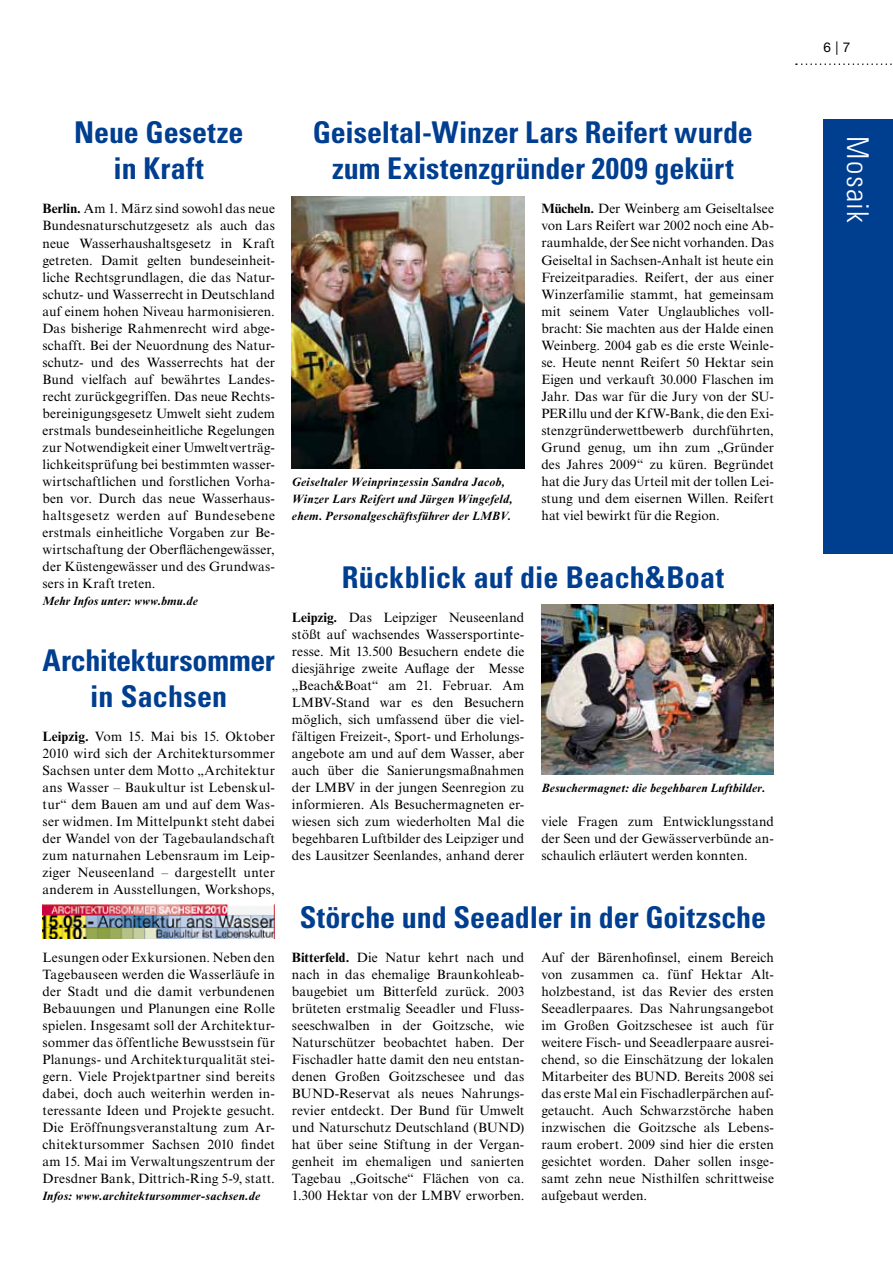
<style>
.page{position:relative;width:893px;height:1263px;background:#fff}
.page>*{position:absolute;margin:0;border:0;box-sizing:border-box;transform-origin:0 0}
.t1{font:700 condensed 30px/36px "Univers LT Std";color:#003e90;text-align:center}
.t2{font:300 condensed 30px "Univers LT Std";letter-spacing:.05em;color:#fff}
.t3{font:13.5px/17px "Times New Roman MT Std";letter-spacing:.01em;color:#000;text-align:justify}
.t4{font:13.5px "Helvetica Neue LT Std";color:#000}
.t5{font:italic 700 12px/17px "Times New Roman MT Std";letter-spacing:.015em;color:#000}
.s1{font-weight:700}
</style>
<div class="page">
<svg style="left:796px;top:63px;width:96px;height:2px"></svg>
<div style="left:823px;top:119px;width:70px;height:435px;background:#003e90"></div>
<img style="left:292px;top:196px;width:232px;height:273px">
<img style="left:541px;top:605px;width:233px;height:170px">
<img style="left:43px;top:904px;width:232px;height:34px">
<h1 class="t1" style="left:74px;top:115px;width:171px">Neue Gesetze in Kraft</h1>
<p class="t3" style="left:43px;top:200px;width:234px"><span class="s1">Berlin.</span> Am 1. März sind sowohl das neue Bundesnaturschutzgesetz als auch das neue Wasserhaushaltsgesetz in Kraft getreten. Damit gelten bundeseinheit&shy;liche Rechtsgrundlagen, die das Natur&shy;schutz- und Wasserrecht in Deutschland auf einem hohen Niveau harmonisieren.<br>Das bisherige Rahmenrecht wird abge&shy;schafft. Bei der Neuordnung des Natur&shy;schutz- und des Wasserrechts hat der Bund vielfach auf bewährtes Landes&shy;recht zurückgegriffen. Das neue Rechts&shy;bereinigungsgesetz Umwelt sieht zudem erstmals bundeseinheitliche Regelungen zur Notwendigkeit einer Umweltverträg&shy;lichkeitsprüfung bei bestimmten wasser&shy;wirtschaftlichen und forstlichen Vorha&shy;ben vor. Durch das neue Wasserhaus&shy;haltsgesetz werden auf Bundesebene erstmals einheitliche Vorgaben zur Be&shy;wirtschaftung der Oberflächengewässer, der Küstengewässer und des Grundwas&shy;sers in Kraft treten.</p>
<p class="t5" style="left:43px;top:592px;width:157px">Mehr Infos unter: www.bmu.de</p>
<h1 class="t1" style="left:43px;top:642px;width:234px">Architektursommer in Sachsen</h1>
<p class="t3" style="left:43px;top:728px;width:234px"><span class="s1">Leipzig.</span> Vom 15. Mai bis 15. Oktober 2010 wird sich der Architektursommer Sachsen unter dem Motto „Architektur ans Wasser – Baukultur ist Lebenskul&shy;tur“ dem Bauen am und auf dem Was&shy;ser widmen. Im Mittelpunkt steht dabei der Wandel von der Tagebaulandschaft zum naturnahen Lebensraum im Leip&shy;ziger Neuseenland – dargestellt unter anderem in Ausstellungen, Workshops,</p>
<p class="t3" style="left:43px;top:949px;width:234px">Lesungen oder Exkursionen. Neben den Tagebauseen werden die Wasserläufe in der Stadt und die damit verbundenen Bebauungen und Planungen eine Rolle spielen. Insgesamt soll der Architektur&shy;sommer das öffentliche Bewusstsein für Planungs- und Architekturqualität stei&shy;gern. Viele Projektpartner sind bereits dabei, doch auch weiterhin werden in&shy;teressante Ideen und Projekte gesucht.<br>Die Eröffnungsveranstaltung zum Ar&shy;chitektursommer Sachsen 2010 findet am 15. Mai im Verwaltungszentrum der Dresdner Bank, Dittrich-Ring 5-9, statt.</p>
<p class="t5" style="left:43px;top:1187px;width:219px">Infos: www.architektursommer-sachsen.de</p>
<h1 class="t1" style="left:313px;top:115px;width:442px">Geiseltal-Winzer Lars Reifert wurde zum Existenzgründer 2009 gekürt</h1>
<p class="t5" style="left:292px;top:473px;width:222px">Geiseltaler Weinprinzessin Sandra Jacob,<br>Winzer Lars Reifert und Jürgen Wingefeld, ehem. Personalgeschäftsführer der LMBV.</p>
<p class="t3" style="left:541px;top:200px;width:234px"><span class="s1">Mücheln.</span> Der Weinberg am Geiseltalsee von Lars Reifert war 2002 noch eine Ab&shy;raumhalde, der See nicht vorhanden. Das Geiseltal in Sachsen-Anhalt ist heute ein Freizeitparadies. Reifert, der aus einer Winzerfamilie stammt, hat gemeinsam mit seinem Vater Unglaubliches voll&shy;bracht: Sie machten aus der Halde einen Weinberg. 2004 gab es die erste Weinle&shy;se. Heute nennt Reifert 50 Hektar sein Eigen und verkauft 30.000 Flaschen im Jahr. Das war für die Jury von der SU-PERillu und der KfW-Bank, die den Exi&shy;stenzgründerwettbewerb durchführten, Grund genug, um ihn zum „Gründer des Jahres 2009“ zu küren. Begründet hat die Jury das Urteil mit der tollen Lei&shy;stung und dem eisernen Willen. Reifert hat viel bewirkt für die Region.</p>
<h1 class="t1" style="left:342px;top:559px;width:384px">Rückblick auf die Beach&amp;Boat</h1>
<p class="t3" style="left:292px;top:609px;width:234px"><span class="s1">Leipzig.</span> Das Leipziger Neuseenland stößt auf wachsendes Wassersportinte&shy;resse. Mit 13.500 Besuchern endete die diesjährige zweite Auflage der Messe „Beach&amp;Boat“ am 21. Februar. Am LMBV-Stand war es den Besuchern möglich, sich umfassend über die viel&shy;fältigen Freizeit-, Sport- und Erholungs&shy;angebote am und auf dem Wasser, aber auch über die Sanierungsmaßnahmen der LMBV in der jungen Seenregion zu informieren. Als Besuchermagneten er&shy;wiesen sich zum wiederholten Mal die begehbaren Luftbilder des Leipziger und des Lausitzer Seenlandes, anhand derer</p>
<p class="t5" style="left:541px;top:779px;width:225px">Besuchermagnet: die begehbaren Luftbilder.</p>
<p class="t3" style="left:541px;top:813px;width:234px">viele Fragen zum Entwicklungsstand der Seen und der Gewässerverbünde an&shy;schaulich erläutert werden konnten.</p>
<h1 class="t1" style="left:300px;top:899px;width:468px">Störche und Seeadler in der Goitzsche</h1>
<p class="t3" style="left:292px;top:949px;width:234px"><span class="s1">Bitterfeld.</span> Die Natur kehrt nach und nach in das ehemalige Braunkohleab&shy;baugebiet um Bitterfeld zurück. 2003 brüteten erstmalig Seeadler und Fluss&shy;seeschwalben in der Goitzsche, wie Naturschützer beobachtet haben. Der Fischadler hatte damit den neu entstan&shy;denen Großen Goitzschesee und das BUND-Reservat als neues Nahrungs&shy;revier entdeckt. Der Bund für Umwelt und Naturschutz Deutschland (BUND) hat über seine Stiftung in der Vergan&shy;genheit im ehemaligen und sanierten Tagebau „Goitsche“ Flächen von ca.<br>1.300 Hektar von der LMBV erworben.</p>
<p class="t3" style="left:541px;top:949px;width:234px">Auf der Bärenhofinsel, einem Bereich von zusammen ca. fünf Hektar Alt&shy;holzbestand, ist das Revier des ersten Seeadlerpaares. Das Nahrungsangebot im Großen Goitzschesee ist auch für weitere Fisch- und Seeadlerpaare ausrei&shy;chend, so die Einschätzung der lokalen Mitarbeiter des BUND. Bereits 2008 sei das erste Mal ein Fischadlerpärchen auf&shy;getaucht. Auch Schwarzstörche haben inzwischen die Goitzsche als Lebens&shy;raum erobert. 2009 sind hier die ersten gesichtet worden. Daher sollen insge&shy;samt zehn neue Nisthilfen schrittweise aufgebaut werden.</p>
<p class="t4" style="left:823px;top:39px;width:29px">6 | 7</p>
<h1 class="t2" style="left:876px;top:136px;width:88px;rotate:90deg">Mosaik</h1>
</div>
